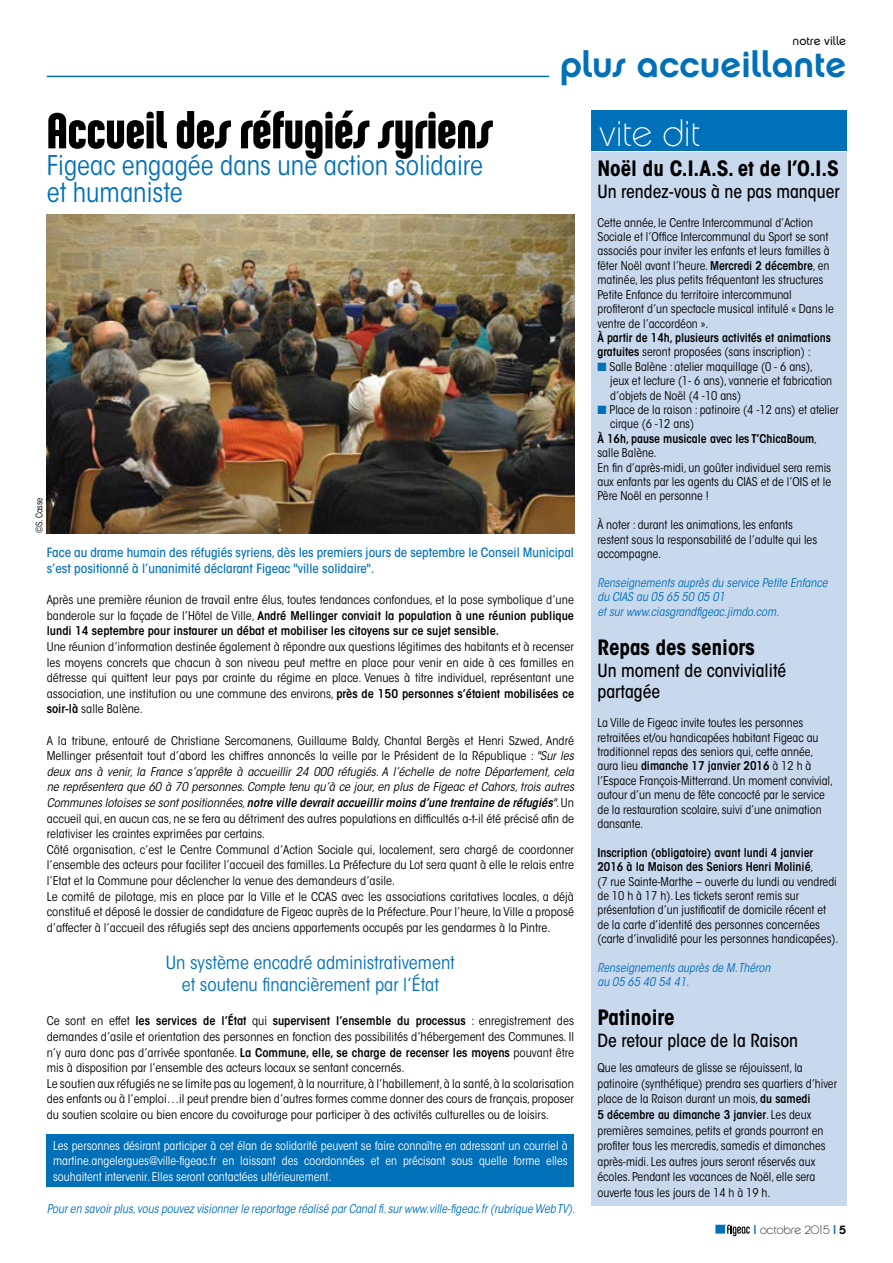
<style>
.page{position:relative;width:893px;height:1263px;background:#fff}
.page>*{position:absolute;margin:0;border:0;box-sizing:border-box;transform-origin:0 0}
.t1{font:54px "Chalet Comprime Hong Kong Seventy";color:#000}
.t2{font:36px "Chalet New York Nineteen Seventy";color:#0070b8}
.t3{font:36px "Chalet Paris Nineteen Seventy";color:#fff}
.t4{font:condensed 27px/27px "ITC Avant Garde Std";color:#0070b8}
.t5{font:700 condensed 21px "ITC Avant Garde Std";color:#000}
.t6{font:500 condensed 18px/21.6px "ITC Avant Garde Std";color:#000}
.t7{font:condensed 18px/21.6px "ITC Avant Garde Std";color:#0070b8;text-align:center;scale:1.04 1}
.t8{font:500 condensed 12.75px/15.6px "ITC Avant Garde Std";color:#0070b8;scale:1.04 1}
.t9{font:condensed 12px/15.6px "ITC Avant Garde Std";color:#000;scale:1.04 1}
.t10{font:condensed 12px/14.4px "ITC Avant Garde Std";color:#000}
.t11{font:600 condensed 12px/15.6px "ITC Avant Garde Std";color:#000;text-align:justify;scale:1.04 1}
.t12{font:condensed 12px/15.6px "ITC Avant Garde Std";color:#fff;text-align:justify}
.t13{font:italic condensed 12px/14.4px "ITC Avant Garde Std";color:#0070b8}
.t14{font:600 condensed 12px/14.4px "ITC Avant Garde Std";color:#000}
.t15{font:12px "Chalet Paris Nineteen Seventy";color:#000}
.t16{font:12px "Chalet London Nineteen Seventy";letter-spacing:-.005em;color:#000}
.t17{font:condensed 9px "ITC Avant Garde Std";color:#000}
.s1{font-weight:400}
.s2{font-weight:600}
.s3{font-style:italic}
.s4{font-weight:600;font-style:italic}
.s5{color:#0070b8}
.s6{font-family:"ITC Avant Garde Std";font-weight:500;color:#0070b8}
.s7{font-family:"Chalet New York Nineteen Seventy"}
</style>
<div class="page">
<svg style="left:715px;top:1225px;width:35px;height:11px"></svg>
<hr style="left:47px;top:76px;width:502px;height:1px;background:#0070b8">
<div style="left:591px;top:152px;width:255px;height:1053px;background:#c8d8ed"></div>
<div style="left:591px;top:111px;width:255px;height:40px;background:#0070b8"></div>
<div style="left:47px;top:1134px;width:527px;height:53px;background:#0070b8"></div>
<img style="left:47px;top:214px;width:527px;height:319px">
<p class="t16" style="left:793px;top:34px;width:55px">notre ville</p>
<h2 class="t2" style="left:560px;top:42px;width:288px">plus accueillante</h2>
<h1 class="t1" style="left:47px;top:99px;width:447px">Accueil des réfugiés syriens</h1>
<h3 class="t4" style="left:47px;top:152px;width:438px">Figeac engagée dans une action solidaire et humaniste</h3>
<p class="t17" style="left:34px;top:533px;width:37px;rotate:-90deg">©S. Casse</p>
<p class="t8" style="left:47px;top:545px;width:509px">Face au drame humain des réfugiés syriens, dès les premiers jours de septembre le Conseil Municipal s’est positionné à l’unanimité déclarant Figeac "ville solidaire".</p>
<p class="t11" style="left:47px;top:592px;width:508px"><span class="s1">Après une première réunion de travail entre élus, toutes tendances confondues, et la pose symbolique d’une banderole sur la façade de l’Hôtel de Ville,</span> André Mellinger conviait la population à une réunion publique lundi 14 septembre pour instaurer un débat et mobiliser les citoyens sur ce sujet sensible.</p>
<p class="t9" style="left:47px;top:639px;width:509px;text-align:justify">Une réunion d’information destinée également à répondre aux questions légitimes des habitants et à recenser les moyens concrets que chacun à son niveau peut mettre en place pour venir en aide à ces familles en détresse qui quittent leur pays par crainte du régime en place. Venues à titre individuel, représentant une association, une institution ou une commune des environs, <span class="s2">près de 150 personnes s’étaient mobilisées ce soir-là</span> salle Balène.</p>
<p class="t9" style="left:47px;top:732px;width:508px">A la tribune, entouré de Christiane Sercomanens, Guillaume Baldy, Chantal Bergès et Henri Szwed, André Mellinger présentait tout d’abord les chiffres annoncés la veille par le Président de la République : <span class="s3">"Sur les deux ans à venir, la France s’apprête à accueillir 24 000 réfugiés. A l’échelle de notre Département, cela ne représentera que 60 à 70 personnes. Compte tenu qu’à ce jour, en plus de Figeac et Cahors, trois autres Communes lotoises se sont positionnées,</span> <span class="s4">notre ville devrait accueillir moins d’une trentaine de réfugiés</span><span class="s3">"</span>. Un accueil qui, en aucun cas, ne se fera au détriment des autres populations en difficultés a-t-il été précisé afin de relativiser les craintes exprimées par certains.<br>Côté organisation, c’est le Centre Communal d’Action Sociale qui, localement, sera chargé de coordonner l’ensemble des acteurs pour faciliter l’accueil des familles. La Préfecture du Lot sera quant à elle le relais entre l’Etat et la Commune pour déclencher la venue des demandeurs d’asile.<br>Le comité de pilotage, mis en place par la Ville et le CCAS avec les associations caritatives locales, a déjà constitué et déposé le dossier de candidature de Figeac auprès de la Préfecture. Pour l’heure, la Ville a proposé d’affecter à l’accueil des réfugiés sept des anciens appartements occupés par les gendarmes à la Pintre.</p>
<h3 class="t7" style="left:166px;top:952px;width:280px">Un système encadré administrativement et soutenu financièrement par l’État</h3>
<p class="t9" style="left:47px;top:1013px;width:509px">Ce sont en effet <span class="s2">les services de l’État</span> qui <span class="s2">supervisent l’ensemble du processus</span> : enregistrement des demandes d’asile et orientation des personnes en fonction des possibilités d’hébergement des Communes. Il n’y aura donc pas d’arrivée spontanée. <span class="s2">La Commune, elle, se charge de recenser les moyens</span> pouvant être mis à disposition par l’ensemble des acteurs locaux se sentant concernés.<br>Le soutien aux réfugiés ne se limite pas au logement, à la nourriture, à l’habillement, à la santé, à la scolarisation des enfants ou à l’emploi…il peut prendre bien d’autres formes comme donner des cours de français, proposer du soutien scolaire ou bien encore du covoiturage pour participer à des activités culturelles ou de loisirs.</p>
<p class="t12" style="left:53px;top:1137px;width:516px">Les personnes désirant participer à cet élan de solidarité peuvent se faire connaître en adressant un courriel à martine.angelergues@ville-figeac.fr en laissant des coordonnées et en précisant sous quelle forme elles souhaitent intervenir. Elles seront contactées ultérieurement.</p>
<p class="t13" style="left:47px;top:1201px;width:530px">Pour en savoir plus, vous pouvez visionner le reportage réalisé par Canal fi. sur www.ville-figeac.fr (rubrique Web TV).</p>
<h2 class="t3" style="left:600px;top:112px;width:103px">vite dit</h2>
<h3 class="t5" style="left:597px;top:155px;width:243px">Noël du C.I.A.S. et de l’O.I.S</h3>
<h3 class="t6" style="left:597px;top:181px;width:244px">Un rendez-vous à ne pas manquer</h3>
<p class="t10" style="left:597px;top:215px;width:238px">Cette année, le Centre Intercommunal d’Action Sociale et l’Office Intercommunal du Sport se sont associés pour inviter les enfants et leurs familles à fêter Noël avant l’heure. <span class="s2">Mercredi 2 décembre</span>, en matinée, les plus petits fréquentant les structures Petite Enfance du territoire intercommunal profiteront d’un spectacle musical intitulé « Dans le ventre de l’accordéon ».</p>
<p class="t14" style="left:597px;top:330px;width:235px">À partir de 14h, plusieurs activités et animations gratuites <span class="s1">seront proposées (sans inscription) :</span></p>
<p class="t10" style="left:610px;top:359px;width:224px;text-indent:-13px"><span class="s5">■</span> Salle Balène : atelier maquillage (0 - 6 ans), jeux et lecture (1- 6 ans), vannerie et fabrication d’objets de Noël (4 -10 ans)</p>
<p class="t10" style="left:597px;top:402px;width:243px"><span class="s5">■</span> Place de la raison : patinoire (4 -12 ans) et atelier</p>
<p class="t10" style="left:610px;top:417px;width:85px">cirque (6 -12 ans)</p>
<p class="t14" style="left:597px;top:431px;width:221px">À 16h, pause musicale avec les T’ChicaBoum<span class="s1">,</span></p>
<p class="t10" style="left:597px;top:446px;width:61px">salle Balène.</p>
<p class="t10" style="left:597px;top:460px;width:235px">En fin d’après-midi, un goûter individuel sera remis</p>
<p class="t10" style="left:597px;top:474px;width:235px">aux enfants par les agents du CIAS et de l’OIS et le</p>
<p class="t10" style="left:597px;top:489px;width:113px">Père Noël en personne !</p>
<p class="t10" style="left:597px;top:518px;width:221px">À noter : durant les animations, les enfants restent sous la responsabilité de l’adulte qui les accompagne.</p>
<p class="t13" style="left:597px;top:575px;width:231px">Renseignements auprès du service Petite Enfance du CIAS au 05 65 50 05 01<br>et sur www.ciasgrandfigeac.jimdo.com.</p>
<h3 class="t5" style="left:597px;top:634px;width:159px">Repas des seniors</h3>
<h3 class="t6" style="left:597px;top:659px;width:190px">Un moment de convivialité partagée</h3>
<p class="t10" style="left:597px;top:716px;width:237px">La Ville de Figeac invite toutes les personnes retraitées et/ou handicapées habitant Figeac au traditionnel repas des seniors qui, cette année, aura lieu <span class="s2">dimanche 17 janvier 2016</span> à 12 h à l’Espace François-Mitterrand. Un moment convivial, autour d’un menu de fête concocté par le service de la restauration scolaire, suivi d’une animation dansante.</p>
<p class="t10" style="left:597px;top:845px;width:243px"><span class="s2">Inscription (obligatoire) avant lundi 4 janvier 2016 à la Maison des Seniors Henri Molinié</span>,<br>(7 rue Sainte-Marthe – ouverte du lundi au vendredi de 10 h à 17 h). Les tickets seront remis sur présentation d’un justificatif de domicile récent et de la carte d’identité des personnes concernées (carte d’invalidité pour les personnes handicapées).</p>
<p class="t13" style="left:597px;top:961px;width:174px">Renseignements auprès de M. Théron au 05 65 40 54 41.</p>
<h3 class="t5" style="left:597px;top:1004px;width:79px">Patinoire</h3>
<h3 class="t6" style="left:597px;top:1030px;width:202px">De retour place de la Raison</h3>
<p class="t10" style="left:597px;top:1060px;width:241px;line-height:15.6px">Que les amateurs de glisse se réjouissent, la patinoire (synthétique) prendra ses quartiers d’hiver place de la Raison durant un mois, <span class="s2">du samedi<br>5 décembre au dimanche 3 janvier</span>. Les deux premières semaines, petits et grands pourront en profiter tous les mercredis, samedis et dimanches après-midi. Les autres jours seront réservés aux écoles. Pendant les vacances de Noël, elle sera ouverte tous les jours de 14 h à 19 h.</p>
<p class="t15" style="left:753px;top:1222px;width:94px"><span class="s6">I</span> octobre 2015 <span class="s6">I</span> <span class="s7">5</span></p>
</div>
